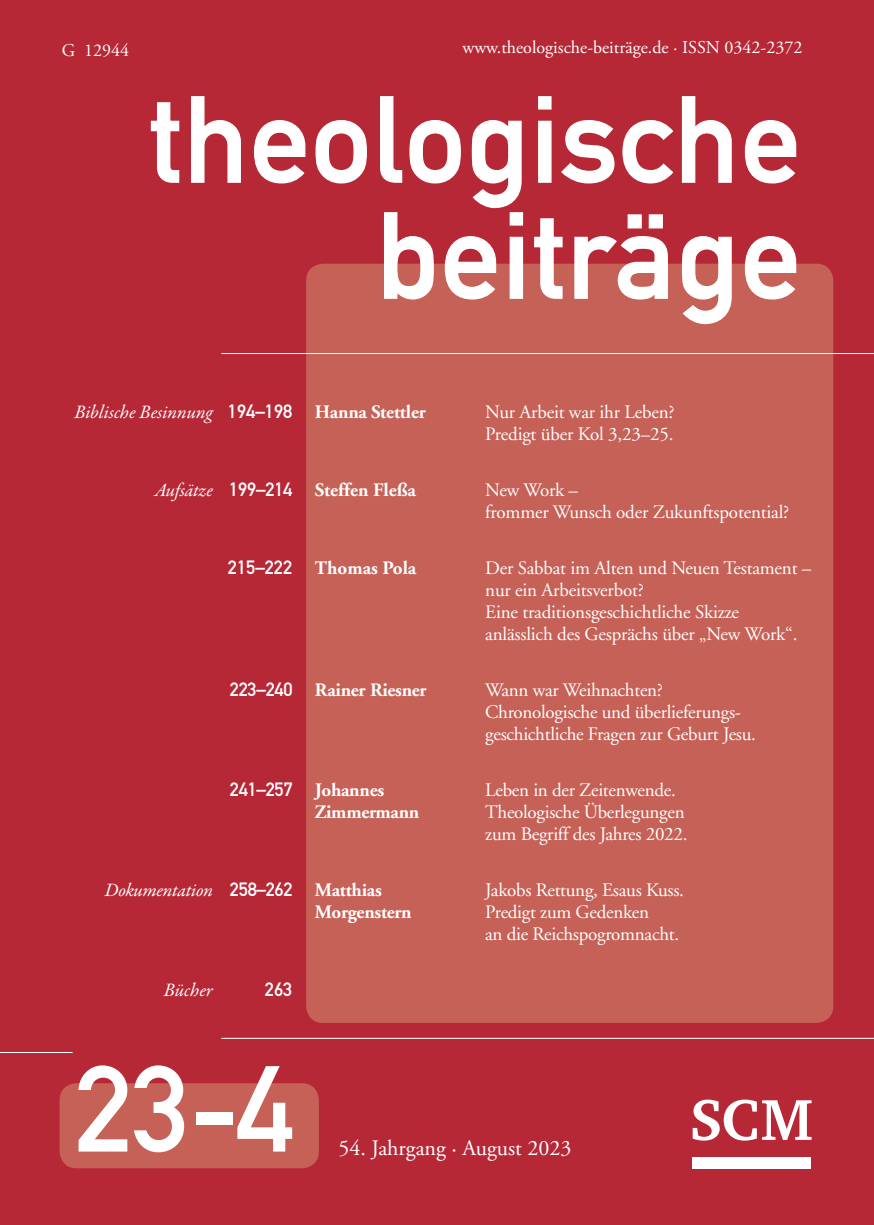
<style>
.page{position:relative;width:874px;height:1225px;background:#fff}
.page>*{position:absolute;margin:0;border:0;box-sizing:border-box;transform-origin:0 0}
.t1{font:120px/116px "DIN Mittelschrift";letter-spacing:.01em;color:#fff;text-align:right}
.t2{font:22px "Adobe Garamond Pro";color:#fff}
.t3{font:19px/22px "Adobe Garamond";letter-spacing:-.015em;color:#fff}
.t4{font:italic 19px "Garamond Premr Pro";letter-spacing:-.005em;color:#fff}
.t5{font:700 19px "Adobe Garamond Pro";color:#fff}
.t6{font:700 19px "Adobe Garamond";letter-spacing:-.015em;color:#fff}
.t7{font:19px "DIN Mittelschrift";color:#fff}
.t8{font:18px "Adobe Garamond Pro";color:#fff}
.s1{font-family:"DIN Mittelschrift";font-style:normal}
.s2{font-family:"Adobe Garamond Pro";font-weight:700;font-style:normal}
.s3{font-family:"Garamond Premr Pro";font-weight:400;font-style:italic}
.s4{font-family:"DIN Mittelschrift";font-weight:400}
</style>
<div class="page">
<div style="left:0;top:0;width:873px;height:1225px;background:#b72837"></div>
<hr style="left:221px;top:1037px;width:652px;height:1px;background:#fff">
<div style="left:60px;top:1083px;width:259px;height:85px;background:#c66157;border-radius:17px"></div>
<div style="left:306px;top:264px;width:526px;height:759px;background:#c66157;border-radius:17px"></div>
<svg style="left:150px;top:102px;width:30px;height:81px"></svg>
<svg style="left:191px;top:96px;width:50px;height:87px"></svg>
<svg style="left:254px;top:120px;width:52px;height:64px"></svg>
<svg style="left:315px;top:120px;width:52px;height:64px"></svg>
<svg style="left:538px;top:96px;width:14px;height:87px"></svg>
<svg style="left:561px;top:120px;width:53px;height:64px"></svg>
<svg style="left:622px;top:120px;width:51px;height:64px"></svg>
<svg style="left:681px;top:96px;width:51px;height:87px"></svg>
<svg style="left:744px;top:120px;width:52px;height:64px"></svg>
<svg style="left:379px;top:96px;width:144px;height:204px"></svg>
<svg style="left:533px;top:218px;width:30px;height:81px"></svg>
<svg style="left:573px;top:214px;width:95px;height:86px"></svg>
<svg style="left:681px;top:236px;width:51px;height:89px"></svg>
<svg style="left:743px;top:236px;width:53px;height:64px"></svg>
<hr style="left:221px;top:353px;width:652px;height:1px;background:#fff">
<div style="left:692px;top:1157px;width:118px;height:11px;background:#fff"></div>
<svg style="left:692px;top:1099px;width:119px;height:41px"></svg>
<hr style="left:0;top:1052px;width:73px;height:1px;background:#fff">
<p class="t8" style="left:62px;top:39px;width:69px">G 12944</p>
<p class="t8" style="left:462px;top:36px;width:341px">www.theologische-beiträge.de · ISSN 0342-2372</p>
<h1 class="t1" style="left:149px;top:83px;width:653px">theologische beiträge</h1>
<p class="t4" style="left:74px;top:399px;width:353px">Biblische Besinnung <span class="s1">194–198</span> <span class="s2">Hanna Stettler</span></p>
<p class="t3" style="left:485px;top:401px;width:191px">Nur Arbeit war ihr Leben?<br>Predigt über Kol 3,23–25.</p>
<p class="t5" style="left:154px;top:478px;width:263px"><span class="s3">Aufsätze</span> <span class="s4">199–214</span> Steffen Fleßa</p>
<p class="t3" style="left:485px;top:479px;width:305px">New Work –<br>frommer Wunsch oder Zukunftspotential?</p>
<p class="t5" style="left:228px;top:556px;width:190px"><span class="s4">215–222</span> Thomas Pola</p>
<p class="t3" style="left:485px;top:557px;width:327px">Der Sabbat im Alten und Neuen Testament – nur ein Arbeitsverbot?<br>Eine traditionsgeschichtliche Skizze<br>anlässlich des Gesprächs über „New Work“.</p>
<p class="t6" style="left:230px;top:679px;width:198px"><span class="s4">223–240</span> Rainer Riesner</p>
<p class="t3" style="left:485px;top:679px;width:272px">Wann war Weihnachten?<br>Chronologische und überlieferungs&shy;geschichtliche Fragen zur Geburt Jesu.</p>
<p class="t6" style="left:230px;top:779px;width:156px"><span class="s4">241–257</span> Johannes</p>
<p class="t3" style="left:485px;top:779px;width:192px">Leben in der Zeitenwende.</p>
<p class="t6" style="left:315px;top:801px;width:106px">Zimmermann</p>
<p class="t3" style="left:485px;top:801px;width:204px">Theologische Überlegungen zum Begriff des Jahres 2022.</p>
<p class="t4" style="left:105px;top:878px;width:278px">Dokumentation <span class="s1">258–262</span> <span class="s2">Matthias</span></p>
<p class="t3" style="left:485px;top:879px;width:200px">Jakobs Rettung, Esaus Kuss.</p>
<p class="t5" style="left:315px;top:900px;width:98px">Morgenstern</p>
<p class="t3" style="left:485px;top:901px;width:195px">Predigt zum Gedenken<br>an die Reichspogromnacht.</p>
<p class="t4" style="left:164px;top:978px;width:50px">Bücher</p>
<p class="t7" style="left:265px;top:978px;width:29px">263</p>
<h1 class="t1" style="left:75px;top:1052px;width:220px">23-4</h1>
<p class="t2" style="left:338px;top:1135px;width:235px">54. Jahrgang · August 2023</p>
</div>
